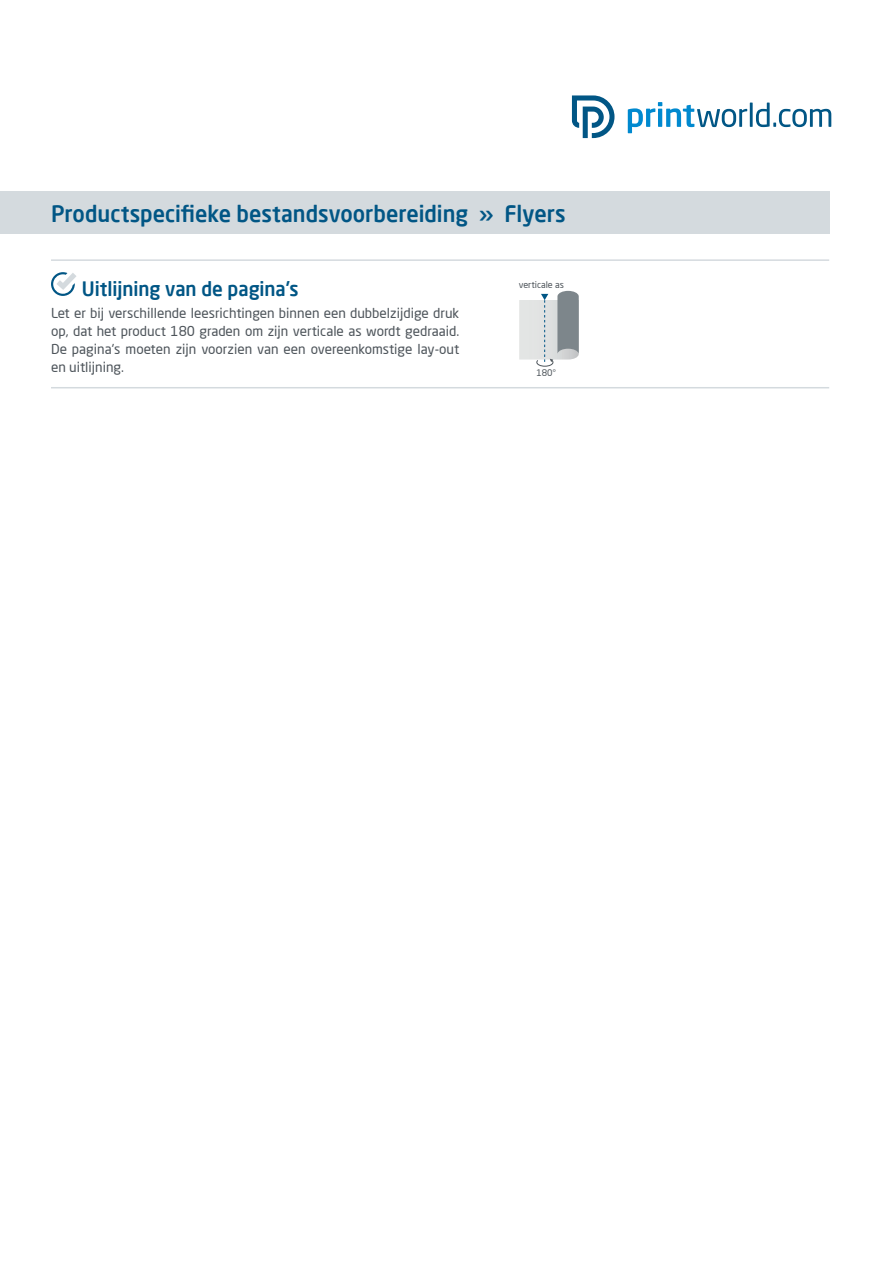
<style>
.page{position:relative;width:893px;height:1263px;background:#fff}
.page>*{position:absolute;margin:0;border:0;box-sizing:border-box;transform-origin:0 0}
.t1{font:500 22.5px "Neo Sans Pro";color:#015685;scale:.96 1}
.t2{font:500 19.5px "Neo Sans Pro";color:#015685;scale:.96 1}
.t3{font:13.5px/18px "Neo Sans Pro";color:#4d545a;text-align:justify}
.t4{font:9px "Neo Sans Pro";color:#4d545a}
</style>
<div class="page">
<div style="left:0;top:191px;width:829px;height:43px;background:#d4dade"></div>
<svg style="left:628px;top:102px;width:203px;height:31px"></svg>
<svg style="left:572px;top:96px;width:42px;height:42px"></svg>
<svg style="left:51px;top:272px;width:25px;height:24px"></svg>
<hr style="left:51px;top:259px;width:778px;height:2px;background:#d4dade">
<hr style="left:51px;top:387px;width:778px;height:1px;background:#d4dade">
<svg style="left:519px;top:291px;width:60px;height:76px"></svg>
<h1 class="t1" style="left:51px;top:200px;width:538px">Productspecifieke bestandsvoorbereiding » Flyers</h1>
<h2 class="t2" style="left:82px;top:276px;width:227px">Uitlijning van de pagina's</h2>
<p class="t3" style="left:51px;top:304px;width:410px">Let er bij verschillende leesrichtingen binnen een dubbelzijdige druk op, dat het product 180 graden om zijn verticale as wordt gedraaid.<br>De pagina's moeten zijn voorzien van een overeenkomstige lay-out en uitlijning.</p>
<p class="t4" style="left:519px;top:279px;width:47px">verticale as</p>
<p class="t4" style="left:536px;top:367px;width:21px">180°</p>
</div>
